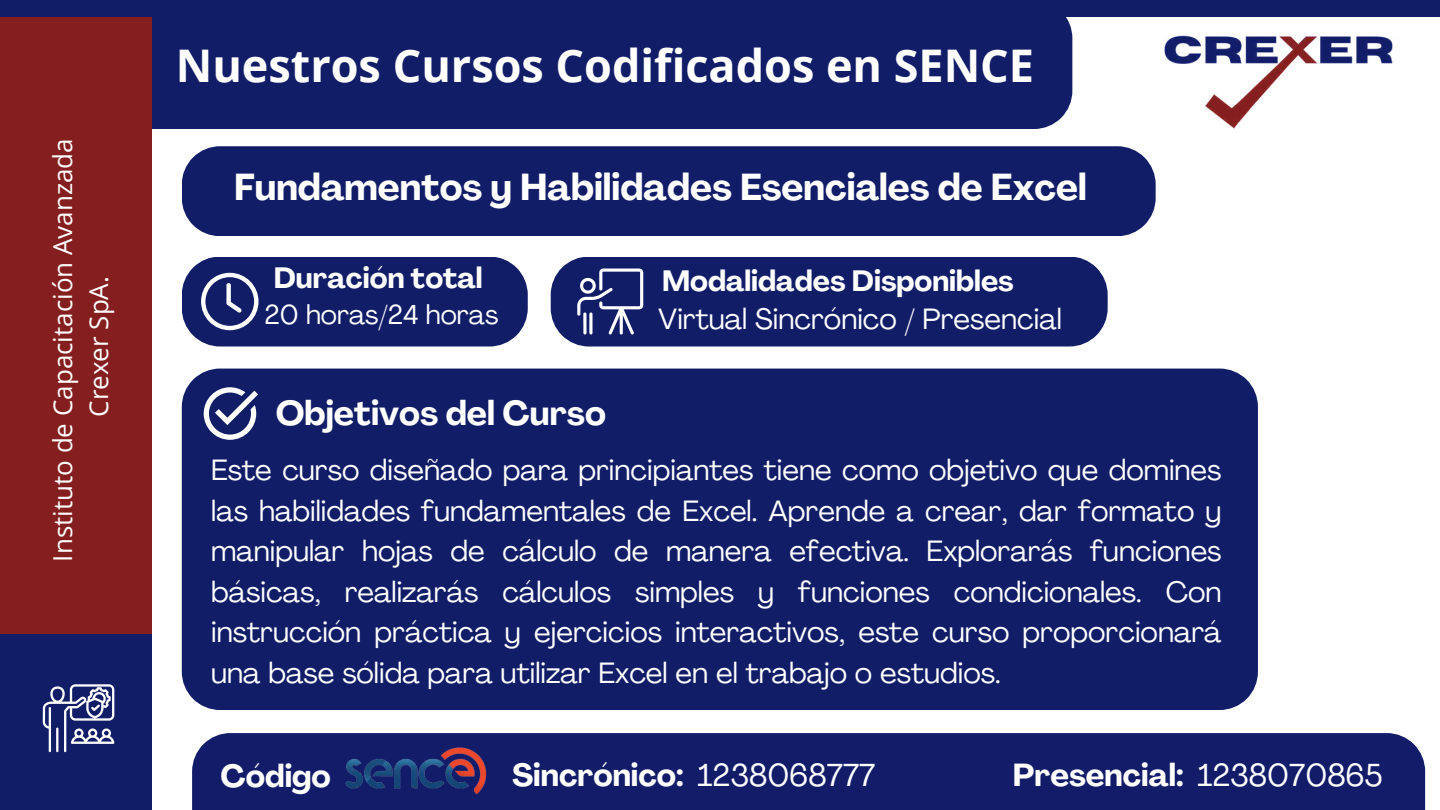
<style>
.page{position:relative;width:1440px;height:810px;background:#fff}
.page>*{position:absolute;margin:0;border:0;box-sizing:border-box;transform-origin:0 0}
.t1{font:700 45px "Open Sans";color:#fff}
.t2{font:700 37px "Agrandir";color:#fff}
.t3{font:700 34px "Agrandir";color:#fff}
.t4{font:700 31.4px "Agrandir";color:#fff}
.t5{font:29px/40.5px "Agrandir";color:#fff;text-align:justify}
.t6{font:700 29px "Agrandir";color:#fff}
.t7{font:27px "Agrandir";color:#fff}
.t8{font:26px/36px "Open Sans";color:#fff;text-align:center}
.s1{font-weight:400}
</style>
<div class="page">
<div style="left:0;top:0;width:152px;height:810px;background:#121d68"></div>
<div style="left:152px;top:17px;width:920px;height:112px;background:#121d68"></div>
<div style="left:0;top:0;width:152px;height:634px;background:#851f1f"></div>
<div style="left:0;top:0;width:1440px;height:17px;background:#121d68"></div>
<svg style="left:43px;top:684px;width:71px;height:68px"></svg>
<div style="left:182px;top:146px;width:974px;height:90px;background:#121d68"></div>
<svg style="left:182px;top:257px;width:346px;height:89px;background:#222c72"></svg>
<div style="left:551px;top:257px;width:557px;height:89px;background:#121d68"></div>
<svg style="left:577px;top:269px;width:66px;height:66px"></svg>
<div style="left:182px;top:369px;width:1076px;height:341px;background:#121d68"></div>
<svg style="left:204px;top:387px;width:54px;height:53px"></svg>
<div style="left:192px;top:733px;width:1233px;height:77px;background:#121c69"></div>
<img style="left:323px;top:733px;width:188px;height:62px">
<img style="left:1164px;top:35px;width:229px;height:94px">
<p class="t8" style="left:44px;top:562px;width:425px;rotate:-90deg">Instituto de Capacitación Avanzada<br>Crexer SpA.</p>
<h1 class="t1" style="left:176px;top:34px;width:860px">Nuestros Cursos Codificados en SENCE</h1>
<p class="t2" style="left:234px;top:172px;width:854px">Fundamentos y Habilidades Esenciales de Excel</p>
<p class="t6" style="left:274px;top:266px;width:210px">Duración total</p>
<p class="t6" style="left:662px;top:269px;width:353px">Modalidades Disponibles</p>
<p class="t7" style="left:264px;top:304px;width:235px">20 horas/24 horas</p>
<p class="t5" style="left:658px;top:301px;width:405px">Virtual Sincrónico / Presencial</p>
<p class="t3" style="left:276px;top:399px;width:332px">Objetivos del Curso</p>
<p class="t5" style="left:211px;top:453px;width:1012px">Este curso diseñado para principiantes tiene como objetivo que domines las habilidades fundamentales de Excel. Aprende a crear, dar formato y manipular hojas de cálculo de manera efectiva. Explorarás funciones básicas, realizarás cálculos simples y funciones condicionales. Con instrucción práctica y ejercicios interactivos, este curso proporcionará una base sólida para utilizar Excel en el trabajo o estudios.</p>
<p class="t4" style="left:221px;top:763px;width:112px">Código</p>
<p class="t4" style="left:512px;top:763px;width:365px">Sincrónico: <span class="s1">1238068777</span></p>
<p class="t4" style="left:1013px;top:762px;width:371px">Presencial: <span class="s1">1238070865</span></p>
</div>
